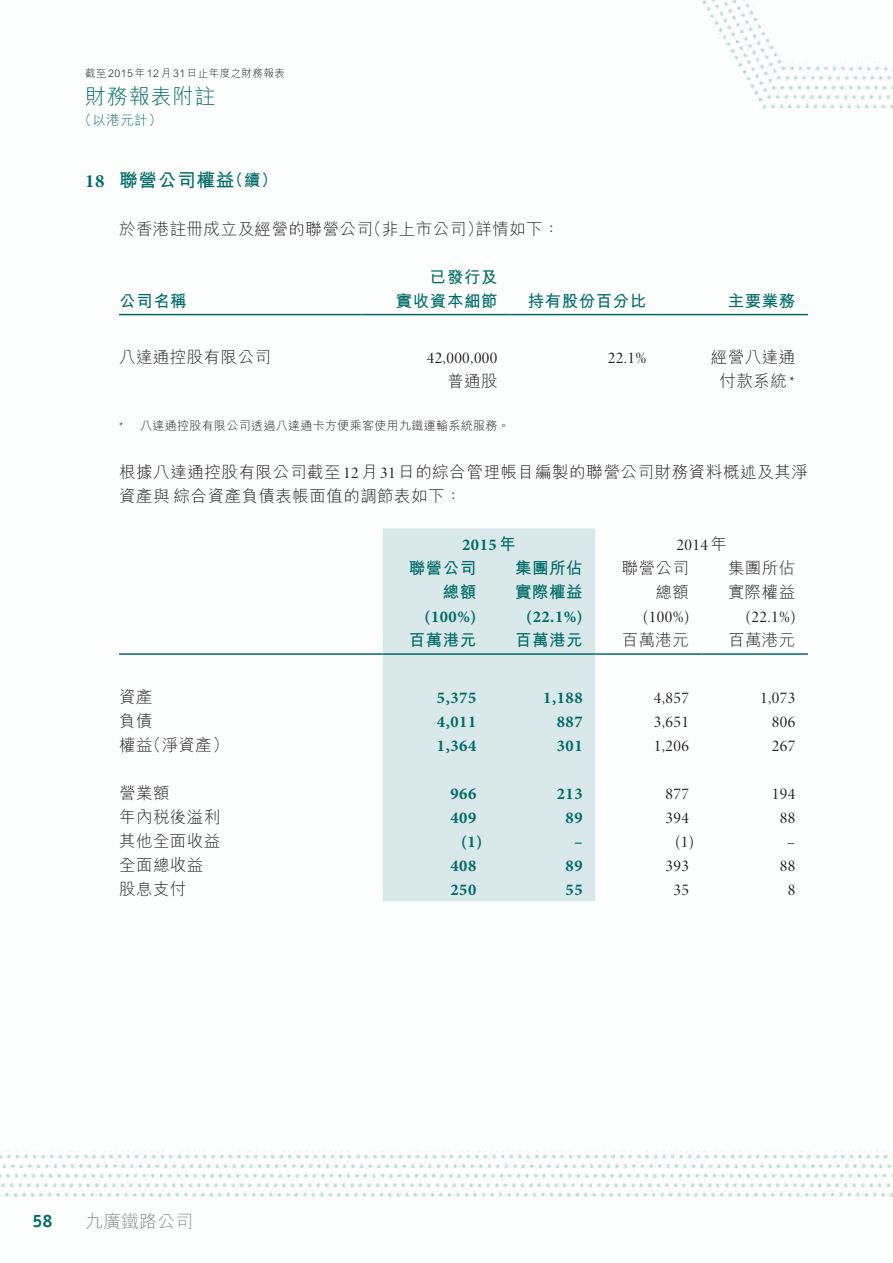
<style>
.page{position:relative;width:893px;height:1263px;background:#fff}
.page>*{position:absolute;margin:0;border:0;box-sizing:border-box;transform-origin:0 0}
.t1{font:300 21px "M Hei HK";letter-spacing:.04em;color:#006c67}
.t2{font:700 18.75px "M Hei HK";letter-spacing:.035em;color:#006c67}
.t3{font:300 18px "M Hei HK";color:#8a8c8f}
.t4{font:700 18px "Officina Serif";color:#006c67}
.t5{font:300 16.5px/24px "M Hei HK";letter-spacing:.025em;color:#231f20}
.t6{font:16.5px "Minion Pro Disp";letter-spacing:.025em;color:#231f20}
.t7{font:700 16.5px "Minion Pro";letter-spacing:.035em;color:#006c67}
.t8{font:700 16.5px/24px "M Hei HK";letter-spacing:.035em;color:#006c67;text-align:right}
.t9{font:300 13.5px "M Hei HK";color:#006c67}
.t10{font:300 12px "M Hei HK";letter-spacing:.025em;color:#231f20}
.t11{font:300 10.5px "M Hei HK";letter-spacing:.04em;color:#231f20}
.s1{font-family:"Minion Pro"}
.s2{font-size:16.5px}
.s3{font-family:"Minion Pro Disp";font-weight:400}
.s4{font-family:"M Hei HK"}
.s5{font-family:"M Hei HK";font-weight:300}
</style>
<div class="page">
<img style="left:0;top:0;width:893px;height:1197px">
<hr style="left:119px;top:314px;width:242px;height:1px;background:#006c67">
<hr style="left:361px;top:314px;width:149px;height:1px;background:#006c67">
<hr style="left:510px;top:314px;width:149px;height:1px;background:#006c67">
<hr style="left:659px;top:314px;width:149px;height:1px;background:#006c67">
<div style="left:383px;top:528px;width:212px;height:373px;background:#d9e8e8"></div>
<hr style="left:119px;top:653px;width:264px;height:2px;background:#006c67">
<hr style="left:383px;top:653px;width:106px;height:2px;background:#006c67">
<hr style="left:489px;top:653px;width:106px;height:2px;background:#006c67">
<hr style="left:595px;top:653px;width:107px;height:2px;background:#006c67">
<hr style="left:702px;top:653px;width:106px;height:2px;background:#006c67">
<p class="t11" style="left:85px;top:66px;width:201px">截至 2015年 12月 31日止年度之財務報表</p>
<p class="t1" style="left:85px;top:81px;width:132px">財務報表附註</p>
<p class="t9" style="left:78px;top:110px;width:85px">（以港元計）</p>
<p class="t2" style="left:85px;top:166px;width:194px"><span class="s1">18</span> 聯營公司權益<span class="s2">（續）</span></p>
<p class="t5" style="left:119px;top:216px;width:442px">於香港註冊成立及經營的聯營公司（非上市公司）詳情如下：</p>
<p class="t8" style="left:119px;top:288px;width:69px">公司名稱</p>
<p class="t8" style="left:396px;top:264px;width:103px">已發行及<br>實收資本細節</p>
<p class="t5" style="left:119px;top:345px;width:154px">八達通控股有限公司</p>
<p class="t6" style="left:427px;top:348px;width:72px">42,000,000</p>
<p class="t5" style="left:447px;top:369px;width:52px">普通股</p>
<p class="t8" style="left:528px;top:288px;width:120px">持有股份百分比</p>
<p class="t8" style="left:728px;top:288px;width:69px">主要業務</p>
<p class="t6" style="left:608px;top:348px;width:40px">22.1%</p>
<p class="t5" style="left:711px;top:345px;width:86px;text-align:center">經營八達通付款系統<span class="s3">*</span></p>
<p class="t10" style="left:119px;top:417px;width:392px"><span class="s3">*</span> 八達通控股有限公司透過八達通卡方便乘客使用九鐵運輸系統服務。</p>
<p class="t5" style="left:119px;top:460px;width:690px">根據八達通控股有限公司截至<span class="s3">12</span>月<span class="s3">31</span>日的綜合管理帳目編製的聯營公司財務資料概述及其淨資產與綜合資產負債表帳面值的調節表如下：</p>
<p class="t7" style="left:462px;top:533px;width:55px">2015<span class="s4">年</span></p>
<p class="t6" style="left:676px;top:535px;width:52px">2014<span class="s5">年</span></p>
<p class="t8" style="left:409px;top:555px;width:69px">聯營公司總額</p>
<p class="t7" style="left:425px;top:605px;width:53px">(100%)</p>
<p class="t8" style="left:515px;top:555px;width:69px;text-align:left">集團所佔實際權益</p>
<p class="t7" style="left:526px;top:605px;width:58px">(22.1%)</p>
<p class="t5" style="left:622px;top:556px;width:69px;text-align:right">聯營公司總額</p>
<p class="t6" style="left:643px;top:607px;width:47px">(100%)</p>
<p class="t5" style="left:728px;top:556px;width:69px">集團所佔實際權益</p>
<p class="t6" style="left:746px;top:607px;width:51px">(22.1%)</p>
<p class="t8" style="left:409px;top:627px;width:69px">百萬港元</p>
<p class="t8" style="left:515px;top:627px;width:69px">百萬港元</p>
<p class="t5" style="left:622px;top:628px;width:69px">百萬港元</p>
<p class="t5" style="left:728px;top:628px;width:69px">百萬港元</p>
<p class="t5" style="left:119px;top:684px;width:35px">資產</p>
<p class="t7" style="left:437px;top:686px;width:41px">5,375</p>
<p class="t7" style="left:543px;top:686px;width:41px">1,188</p>
<p class="t6" style="left:654px;top:688px;width:37px">4,857</p>
<p class="t6" style="left:760px;top:688px;width:37px">1,073</p>
<p class="t5" style="left:119px;top:708px;width:35px">負債</p>
<p class="t7" style="left:437px;top:710px;width:41px">4,011</p>
<p class="t7" style="left:557px;top:710px;width:27px">887</p>
<p class="t6" style="left:654px;top:712px;width:37px">3,651</p>
<p class="t6" style="left:772px;top:712px;width:25px">806</p>
<p class="t5" style="left:119px;top:732px;width:111px">權益（淨資產）</p>
<p class="t7" style="left:437px;top:734px;width:41px">1,364</p>
<p class="t7" style="left:557px;top:734px;width:27px">301</p>
<p class="t6" style="left:654px;top:736px;width:37px">1,206</p>
<p class="t6" style="left:772px;top:736px;width:25px">267</p>
<p class="t5" style="left:119px;top:780px;width:52px">營業額</p>
<p class="t7" style="left:450px;top:782px;width:27px">966</p>
<p class="t7" style="left:557px;top:782px;width:27px">213</p>
<p class="t6" style="left:665px;top:784px;width:25px">877</p>
<p class="t6" style="left:772px;top:784px;width:25px">194</p>
<p class="t5" style="left:119px;top:804px;width:103px">年內稅後溢利</p>
<p class="t7" style="left:450px;top:806px;width:27px">409</p>
<p class="t7" style="left:566px;top:806px;width:19px">89</p>
<p class="t6" style="left:665px;top:808px;width:25px">394</p>
<p class="t6" style="left:780px;top:808px;width:17px">88</p>
<p class="t5" style="left:119px;top:828px;width:103px">其他全面收益</p>
<p class="t7" style="left:461px;top:830px;width:22px">(1)</p>
<p class="t7" style="left:574px;top:830px;width:10px">–</p>
<p class="t6" style="left:675px;top:832px;width:20px">(1)</p>
<p class="t6" style="left:787px;top:832px;width:10px">–</p>
<p class="t5" style="left:119px;top:852px;width:86px">全面總收益</p>
<p class="t7" style="left:450px;top:854px;width:27px">408</p>
<p class="t7" style="left:566px;top:854px;width:19px">89</p>
<p class="t6" style="left:665px;top:856px;width:25px">393</p>
<p class="t6" style="left:780px;top:856px;width:17px">88</p>
<p class="t5" style="left:119px;top:876px;width:69px">股息支付</p>
<p class="t7" style="left:450px;top:878px;width:27px">250</p>
<p class="t7" style="left:566px;top:878px;width:19px">55</p>
<p class="t6" style="left:673px;top:880px;width:17px">35</p>
<p class="t6" style="left:788px;top:880px;width:9px">8</p>
<p class="t4" style="left:33px;top:1210px;width:22px">58</p>
<p class="t3" style="left:85px;top:1209px;width:109px">九廣鐵路公司</p>
</div>
